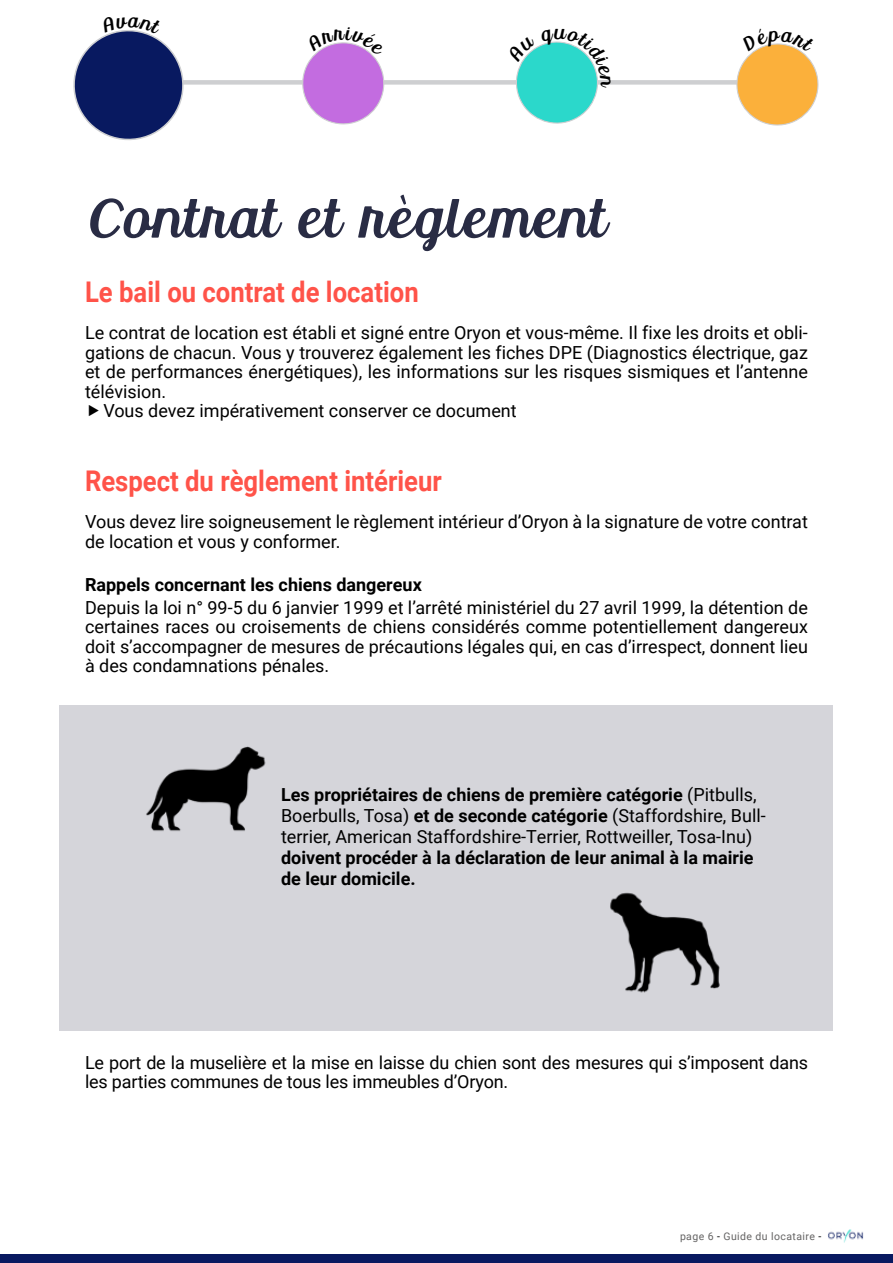
<style>
.page{position:relative;width:893px;height:1263px;background:#fff}
.page>*{position:absolute;margin:0;border:0;box-sizing:border-box;transform-origin:0 0}
.t1{font:60px "Uptown Market";color:#292c44}
.t2{font:700 28.5px "Roboto";color:#ff5349;scale:.9 1}
.t3{font:18px/19.5px "Roboto";color:#000}
.t4{font:700 18px/21px "Roboto";color:#000}
.t5{font:10.5px "Roboto";letter-spacing:.04em;color:#646363}
.s1{font-weight:700}
.s2{color:#000}
</style>
<div class="page">
<div style="left:144px;top:80px;width:594px;height:5px;background:#cecfd1"></div>
<div style="left:59px;top:705px;width:774px;height:325px;background:#d5d5da"></div>
<img style="left:146px;top:746px;width:120px;height:85px">
<img style="left:610px;top:892px;width:110px;height:101px">
<img style="left:828px;top:1229px;width:36px;height:14px">
<div style="left:0;top:1255px;width:893px;height:8px;background:#081960"></div>
<svg style="left:73px;top:30px;width:115px;height:110px"></svg>
<svg style="left:735px;top:43px;width:84px;height:83px"></svg>
<svg style="left:301px;top:42px;width:84px;height:83px"></svg>
<svg style="left:507px;top:41px;width:104px;height:83px"></svg>
<h1 class="t1" style="left:85px;top:195px;width:517px">Contrat et règlement</h1>
<h2 class="t2" style="left:85px;top:279px;width:372px">Le bail ou contrat de location</h2>
<p class="t3" style="left:85px;top:324px;width:724px">Le contrat de location est établi et signé entre Oryon et vous-même. Il fixe les droits et obli-</p>
<p class="t3" style="left:85px;top:344px;width:724px">gations de chacun. Vous y trouverez également les fiches DPE (Diagnostics électrique, gaz</p>
<p class="t3" style="left:85px;top:363px;width:724px">et de performances énergétiques), les informations sur les risques sismiques et l’antenne</p>
<p class="t3" style="left:85px;top:383px;width:83px">télévision.</p>
<p class="t3" style="left:103px;top:402px;width:415px">Vous devez impérativement conserver ce document</p>
<h2 class="t2" style="left:85px;top:468px;width:398px">Respect du règlement intérieur</h2>
<p class="t3" style="left:85px;top:513px;width:724px">Vous devez lire soigneusement le règlement intérieur d’Oryon à la signature de votre contrat de location et vous y conformer.</p>
<p class="t4" style="left:85px;top:576px;width:338px">Rappels concernant les chiens dangereux</p>
<p class="t3" style="left:85px;top:599px;width:724px;text-align:justify">Depuis la loi n° 99-5 du 6 janvier 1999 et l’arrêté ministériel du 27 avril 1999, la détention de certaines races ou croisements de chiens considérés comme potentiellement dangereux doit s’accompagner de mesures de précautions légales qui, en cas d’irrespect, donnent lieu à des condamnations pénales.</p>
<p class="t3" style="left:281px;top:785px;width:486px;line-height:21px"><span class="s1">Les propriétaires de chiens de première catégorie</span> (Pitbulls,<br>Boerbulls, Tosa) <span class="s1">et de seconde catégorie</span> (Staffordshire, Bull&shy;terrier, American Staffordshire-Terrier, Rottweiller, Tosa-Inu)</p>
<p class="t4" style="left:281px;top:848px;width:474px">doivent procéder à la déclaration de leur animal à la mairie de leur domicile.</p>
<p class="t3" style="left:85px;top:1054px;width:724px">Le port de la muselière et la mise en laisse du chien sont des mesures qui s’imposent dans les parties communes de tous les immeubles d’Oryon.</p>
<p class="t5" style="left:680px;top:1231px;width:143px">page 6 <span class="s2">-</span> Guide du locataire <span class="s2">-</span></p>
</div>
